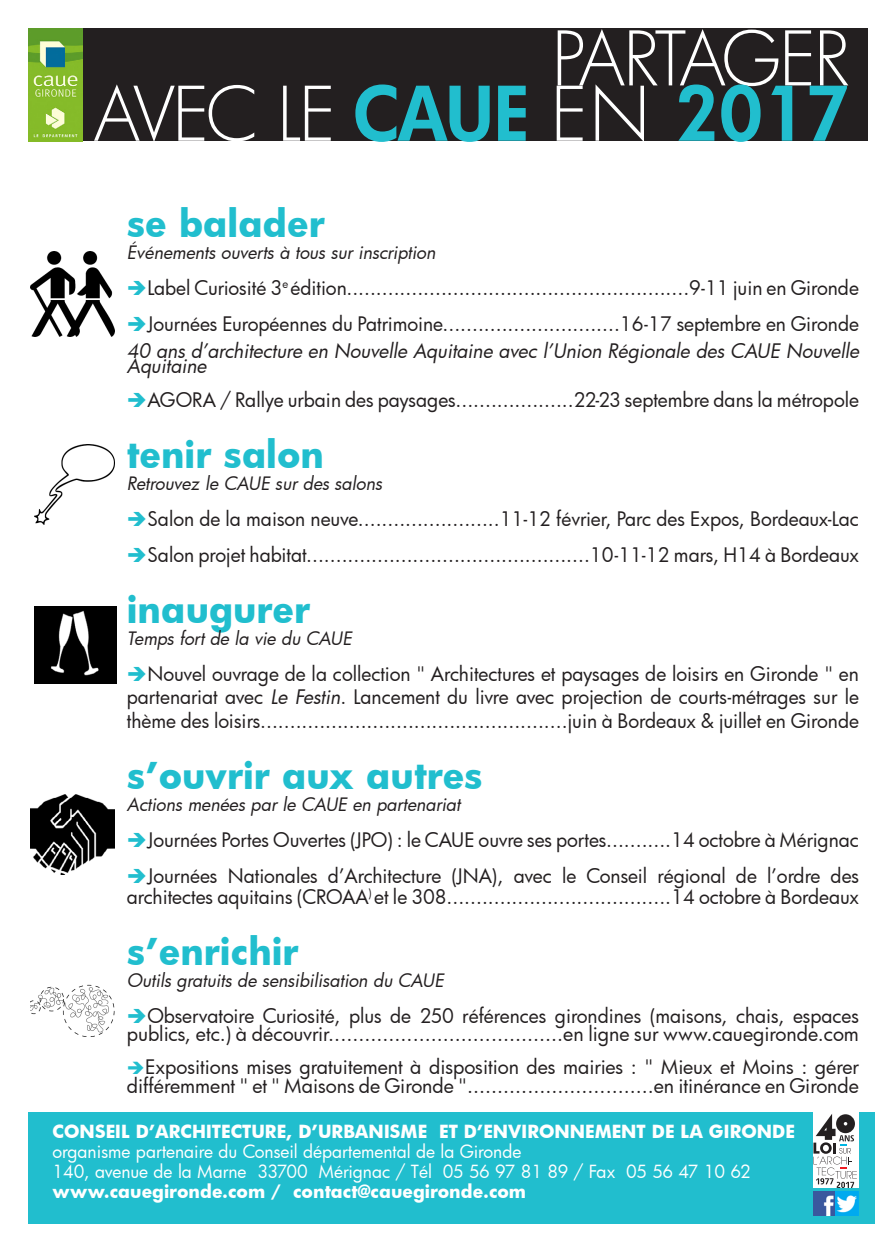
<style>
.page{position:relative;width:896px;height:1248px;background:#fff}
.page>*{position:absolute;margin:0;border:0;box-sizing:border-box;transform-origin:0 0}
.t1{font:300 73px "Futura";letter-spacing:-.05em;color:#fff}
.t2{font:700 36.2px "Futura";color:#21bece}
.t3{font:19.6px/23.4px "Futura";color:#231f20}
.t4{font:italic 19.6px/15px "Futura";color:#231f20}
.t5{font:italic 18px "Futura";color:#231f20}
.t6{font:17.6px "Futura";color:#fff}
.t7{font:700 17.6px "Futura";color:#fff}
.s1{font-weight:800;color:#21bece}
.s2{color:#21bece}
.s3{font-style:italic}
</style>
<div class="page">
<img style="left:35px;top:444px;width:79px;height:80px">
<img style="left:31px;top:251px;width:83px;height:85px">
<img style="left:31px;top:984px;width:84px;height:53px">
<img style="left:35px;top:606px;width:81px;height:77px">
<img style="left:31px;top:794px;width:83px;height:80px">
<div style="left:31px;top:28px;width:836px;height:113px;background:#231f20"></div>
<img style="left:29px;top:28px;width:54px;height:113px">
<div style="left:28px;top:1111px;width:846px;height:112px;background:#21bece"></div>
<img style="left:813px;top:1191px;width:46px;height:24px">
<div style="left:813px;top:1110px;width:46px;height:77px;background:#fff"></div>
<svg style="left:813px;top:1114px;width:44px;height:73px"></svg>
<p class="t1" style="left:551px;top:10px;width:299px">PARTAGER</p>
<p class="t1" style="left:93px;top:65px;width:757px">AVEC LE <span class="s1">CAUE</span> EN <span class="s1">2017</span></p>
<p class="t2" style="left:127px;top:198px;width:200px">se balader</p>
<p class="t5" style="left:127px;top:240px;width:310px">Événements ouverts à tous sur inscription</p>
<p class="t3" style="left:127px;top:275px;width:733px"><span class="s2">➔</span>Label Curiosité 3<sup>e</sup> édition..........................................................9-11 juin en Gironde</p>
<p class="t3" style="left:127px;top:311px;width:734px"><span class="s2">➔</span>Journées Européennes du Patrimoine..............................16-17 septembre en Gironde</p>
<p class="t4" style="left:127px;top:343px;width:734px">40 ans d’architecture en Nouvelle Aquitaine avec l’Union Régionale des CAUE Nouvelle<br>Aquitaine</p>
<p class="t3" style="left:127px;top:387px;width:733px"><span class="s2">➔</span>AGORA / Rallye urbain des paysages....................22-23 septembre dans la métropole</p>
<p class="t2" style="left:127px;top:429px;width:199px">tenir salon</p>
<p class="t5" style="left:127px;top:471px;width:257px">Retrouvez le CAUE sur des salons</p>
<p class="t3" style="left:127px;top:506px;width:733px"><span class="s2">➔</span>Salon de la maison neuve........................11-12 février, Parc des Expos, Bordeaux-Lac</p>
<p class="t3" style="left:127px;top:542px;width:733px"><span class="s2">➔</span>Salon projet habitat................................................10-11-12 mars, H14 à Bordeaux</p>
<p class="t2" style="left:127px;top:584px;width:185px">inaugurer</p>
<p class="t5" style="left:127px;top:626px;width:226px">Temps fort de la vie du CAUE</p>
<p class="t3" style="left:127px;top:661px;width:734px;text-align:justify"><span class="s2">➔</span>Nouvel ouvrage de la collection " Architectures et paysages de loisirs en Gironde " en partenariat avec <span class="s3">Le Festin</span>. Lancement du livre avec projection de courts-métrages sur le thème des loisirs....................................................juin à Bordeaux &amp; juillet en Gironde</p>
<p class="t2" style="left:127px;top:750px;width:357px">s’ouvrir aux autres</p>
<p class="t5" style="left:127px;top:791px;width:335px">Actions menées par le CAUE en partenariat</p>
<p class="t3" style="left:127px;top:827px;width:734px"><span class="s2">➔</span>Journées Portes Ouvertes (JPO) : le CAUE ouvre ses portes...........14 octobre à Mérignac</p>
<p class="t3" style="left:127px;top:864px;width:734px;line-height:21px"><span class="s2">➔</span>Journées Nationales d’Architecture (JNA), avec le Conseil régional de l’ordre des architectes aquitains (CROAA<sup>)</sup> et le 308......................................14 octobre à Bordeaux</p>
<p class="t2" style="left:127px;top:926px;width:173px">s’enrichir</p>
<p class="t5" style="left:127px;top:967px;width:318px">Outils gratuits de sensibilisation du CAUE</p>
<p class="t3" style="left:127px;top:1005px;width:734px;line-height:18.4px"><span class="s2">➔</span>Observatoire Curiosité, plus de 250 références girondines (maisons, chais, espaces publics, etc.) à découvrir.......................................en ligne sur www.cauegironde.com</p>
<p class="t3" style="left:127px;top:1057px;width:734px;line-height:18.4px"><span class="s2">➔</span>Expositions mises gratuitement à disposition des mairies : " Mieux et Moins : gérer différemment " et " Maisons de Gironde "...............................en itinérance en Gironde</p>
<p class="t7" style="left:53px;top:1118px;width:744px">CONSEIL D’ARCHITECTURE, D’URBANISME ET D’ENVIRONNEMENT DE LA GIRONDE</p>
<p class="t6" style="left:53px;top:1139px;width:470px">organisme partenaire du Conseil départemental de la Gironde</p>
<p class="t6" style="left:53px;top:1159px;width:700px">140, avenue de la Marne 33700 Mérignac / Tél 05 56 97 81 89 / Fax 05 56 47 10 62</p>
<p class="t7" style="left:53px;top:1178px;width:475px">www.cauegironde.com / contact@cauegironde.com</p>
</div>
